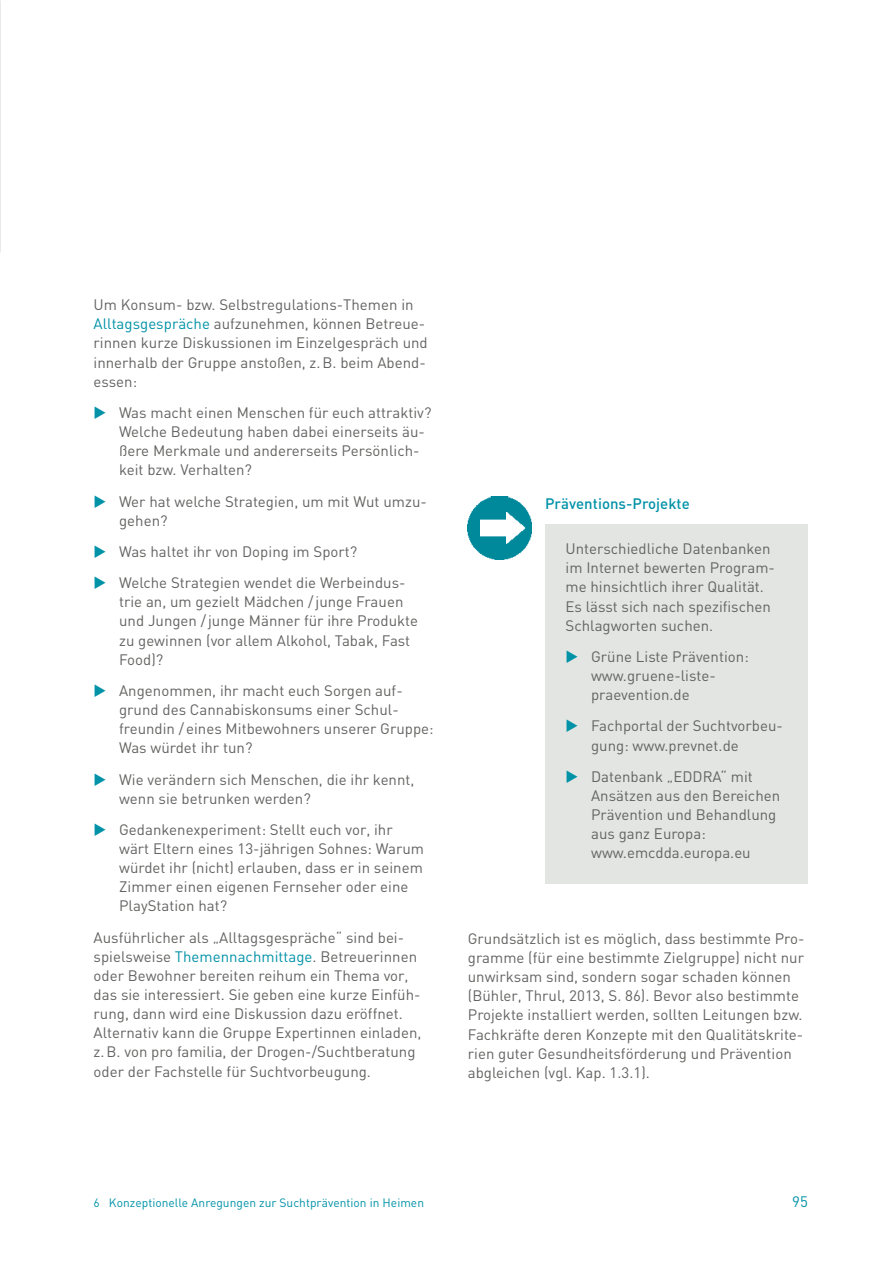
<style>
.page{position:relative;width:893px;height:1263px;background:#fff}
.page>*{position:absolute;margin:0;border:0;box-sizing:border-box;transform-origin:0 0}
.t1{font:15px/19.2px "FFDIN";color:#636362}
.t2{font:500 15px "FFDIN";color:#0092a7}
.t3{font:15px "FFDIN";color:#0092a7}
.t4{font:12px "FFDIN";color:#0092a7}
.s1{color:#0092a7}
</style>
<div class="page">
<div style="left:545px;top:524px;width:263px;height:359px;background:#e3e5e2"></div>
<img style="left:468px;top:496px;width:63px;height:63px">
<p class="t1" style="left:94px;top:295px;width:336px">Um Konsum- bzw. Selbstregulations-Themen in <span class="s1">Alltagsgespräche</span> aufzunehmen, können Betreue&shy;rinnen kurze Diskussionen im Einzelgespräch und innerhalb der Gruppe anstoßen, z.B. beim Abend&shy;essen:</p>
<p class="t1" style="left:119px;top:403px;width:314px">Was macht einen Menschen für euch attraktiv?<br>Welche Bedeutung haben dabei einerseits äu&shy;ßere Merkmale und andererseits Persönlich&shy;keit bzw. Verhalten?</p>
<p class="t1" style="left:119px;top:491px;width:309px">Wer hat welche Strategien, um mit Wut umzu&shy;gehen?</p>
<p class="t1" style="left:119px;top:536px;width:288px;line-height:31.2px">Was haltet ihr von Doping im Sport?<br>Welche Strategien wendet die Werbeindus-</p>
<p class="t1" style="left:119px;top:592px;width:300px">trie an, um gezielt Mädchen /junge Frauen und Jungen /junge Männer für ihre Produkte zu gewinnen (vor allem Alkohol, Tabak, Fast Food)?</p>
<p class="t1" style="left:119px;top:681px;width:316px">Angenommen, ihr macht euch Sorgen auf&shy;grund des Cannabiskonsums einer Schul&shy;freundin /eines Mitbewohners unserer Gruppe:<br>Was würdet ihr tun?</p>
<p class="t1" style="left:119px;top:769px;width:297px">Wie verändern sich Menschen, die ihr kennt, wenn sie betrunken werden?</p>
<p class="t1" style="left:119px;top:820px;width:306px">Gedankenexperiment: Stellt euch vor, ihr wärt Eltern eines 13-jährigen Sohnes: Warum würdet ihr (nicht) erlauben, dass er in seinem Zimmer einen eigenen Fernseher oder eine PlayStation hat?</p>
<p class="t1" style="left:94px;top:927px;width:329px">Ausführlicher als „Alltagsgespräche“ sind bei&shy;spielsweise <span class="s1">Themennachmittage</span>. Betreuerinnen oder Bewohner bereiten reihum ein Thema vor, das sie interessiert. Sie geben eine kurze Einfüh&shy;rung, dann wird eine Diskussion dazu eröffnet.<br>Alternativ kann die Gruppe Expertinnen einladen, z.B. von pro familia, der Drogen-/Suchtberatung oder der Fachstelle für Suchtvorbeugung.</p>
<p class="t1" style="left:468px;top:929px;width:338px">Grundsätzlich ist es möglich, dass bestimmte Pro&shy;gramme (für eine bestimmte Zielgruppe) nicht nur unwirksam sind, sondern sogar schaden können (Bühler, Thrul, 2013, S. 86). Bevor also bestimmte Projekte installiert werden, sollten Leitungen bzw.<br>Fachkräfte deren Konzepte mit den Qualitätskrite&shy;rien guter Gesundheitsförderung und Prävention abgleichen (vgl. Kap. 1.3.1).</p>
<p class="t2" style="left:545px;top:494px;width:146px">Präventions-Projekte</p>
<p class="t1" style="left:566px;top:539px;width:211px">Unterschiedliche Datenbanken im Internet bewerten Program&shy;me hinsichtlich ihrer Qualität.<br>Es lässt sich nach spezifischen<br>Schlagworten suchen.</p>
<p class="t1" style="left:591px;top:647px;width:159px">Grüne Liste Prävention: www.gruene-liste&shy;praevention.de</p>
<p class="t1" style="left:591px;top:716px;width:193px">Fachportal der Suchtvorbeu&shy;gung: www.prevnet.de</p>
<p class="t1" style="left:591px;top:767px;width:191px">Datenbank „EDDRA“ mit<br>Ansätzen aus den Bereichen<br>Prävention und Behandlung aus ganz Europa: www.emcdda.europa.eu</p>
<p class="t4" style="left:94px;top:1195px;width:332px">6 Konzeptionelle Anregungen zur Suchtprävention in Heimen</p>
<p class="t3" style="left:792px;top:1192px;width:17px">95</p>
</div>
